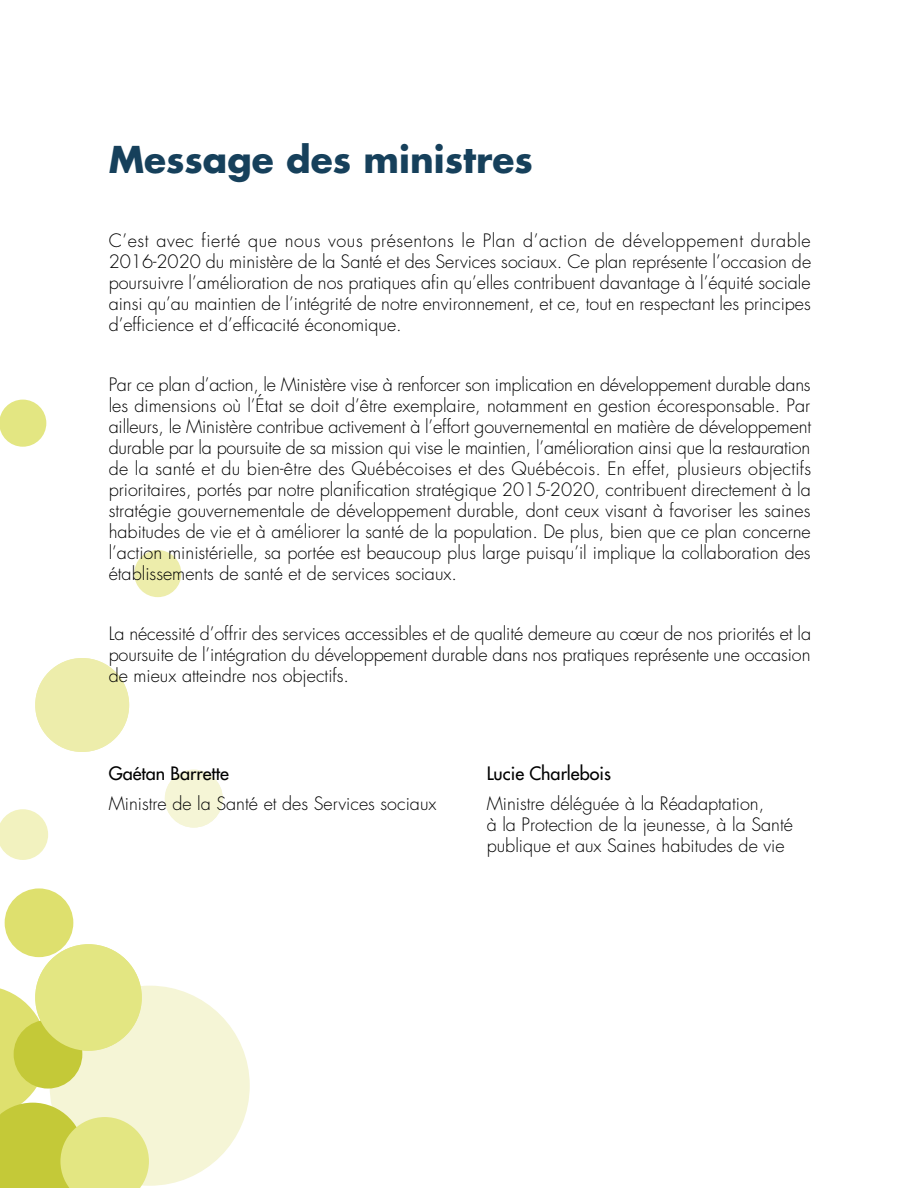
<style>
.page{position:relative;width:918px;height:1188px;background:#fff}
.page>*{position:absolute;margin:0;border:0;box-sizing:border-box;transform-origin:0 0}
.t1{font:700 36px "Futura";color:#16405b}
.t2{font:300 18px/21px "Futura";color:#000;text-align:justify}
.t3{font:18px "Futura";color:#000}
</style>
<div class="page">
<div style="left:50px;top:986px;width:200px;height:200px;background:#f5f5d6;border-radius:50%"></div>
<svg style="left:0;top:809px;width:48px;height:51px"></svg>
<div style="left:134px;top:550px;width:47px;height:47px;background:#ededab;border-radius:50%"></div>
<div style="left:0;top:400px;width:46px;height:47px;background:#e3e682;border-radius:50%"></div>
<div style="left:5px;top:888px;width:68px;height:69px;background:#dee06e;border-radius:50%"></div>
<svg style="left:0;top:988px;width:149px;height:200px"></svg>
<div style="left:14px;top:1020px;width:68px;height:69px;background:#c4c938;border-radius:50%"></div>
<div style="left:165px;top:770px;width:58px;height:58px;background:#f5f5d6;border-radius:50%"></div>
<div style="left:35px;top:658px;width:94px;height:94px;background:#ededab;border-radius:50%"></div>
<div style="left:35px;top:944px;width:107px;height:107px;background:#e3e682;border-radius:50%"></div>
<h1 class="t1" style="left:109px;top:134px;width:426px">Message des ministres</h1>
<p class="t2" style="left:109px;top:230px;width:704px">C’est avec fierté que nous vous présentons le Plan d’action de développement durable 2016-2020 du ministère de la Santé et des Services sociaux. Ce plan représente l’occasion de poursuivre l’amélioration de nos pratiques afin qu’elles contribuent davantage à l’équité sociale ainsi qu’au maintien de l’intégrité de notre environnement, et ce, tout en respectant les principes d’efficience et d’efficacité économique.</p>
<p class="t2" style="left:109px;top:374px;width:704px">Par ce plan d’action, le Ministère vise à renforcer son implication en développement durable dans les dimensions où l’État se doit d’être exemplaire, notamment en gestion écoresponsable. Par ailleurs, le Ministère contribue activement à l’effort gouvernemental en matière de développement durable par la poursuite de sa mission qui vise le maintien, l’amélioration ainsi que la restauration de la santé et du bien-être des Québécoises et des Québécois. En effet, plusieurs objectifs prioritaires, portés par notre planification stratégique 2015-2020, contribuent directement à la stratégie gouvernementale de développement durable, dont ceux visant à favoriser les saines habitudes de vie et à améliorer la santé de la population. De plus, bien que ce plan concerne l’action ministérielle, sa portée est beaucoup plus large puisqu’il implique la collaboration des établissements de santé et de services sociaux.</p>
<p class="t2" style="left:109px;top:623px;width:704px">La nécessité d’offrir des services accessibles et de qualité demeure au cœur de nos priorités et la poursuite de l’intégration du développement durable dans nos pratiques représente une occasion de mieux atteindre nos objectifs.</p>
<p class="t3" style="left:109px;top:761px;width:122px">Gaétan Barrette</p>
<p class="t3" style="left:487px;top:761px;width:126px">Lucie Charlebois</p>
<p class="t2" style="left:109px;top:793px;width:329px">Ministre de la Santé et des Services sociaux</p>
<p class="t2" style="left:487px;top:793px;width:308px;text-align:left">Ministre déléguée à la Réadaptation,<br>à la Protection de la jeunesse, à la Santé publique et aux Saines habitudes de vie</p>
</div>
